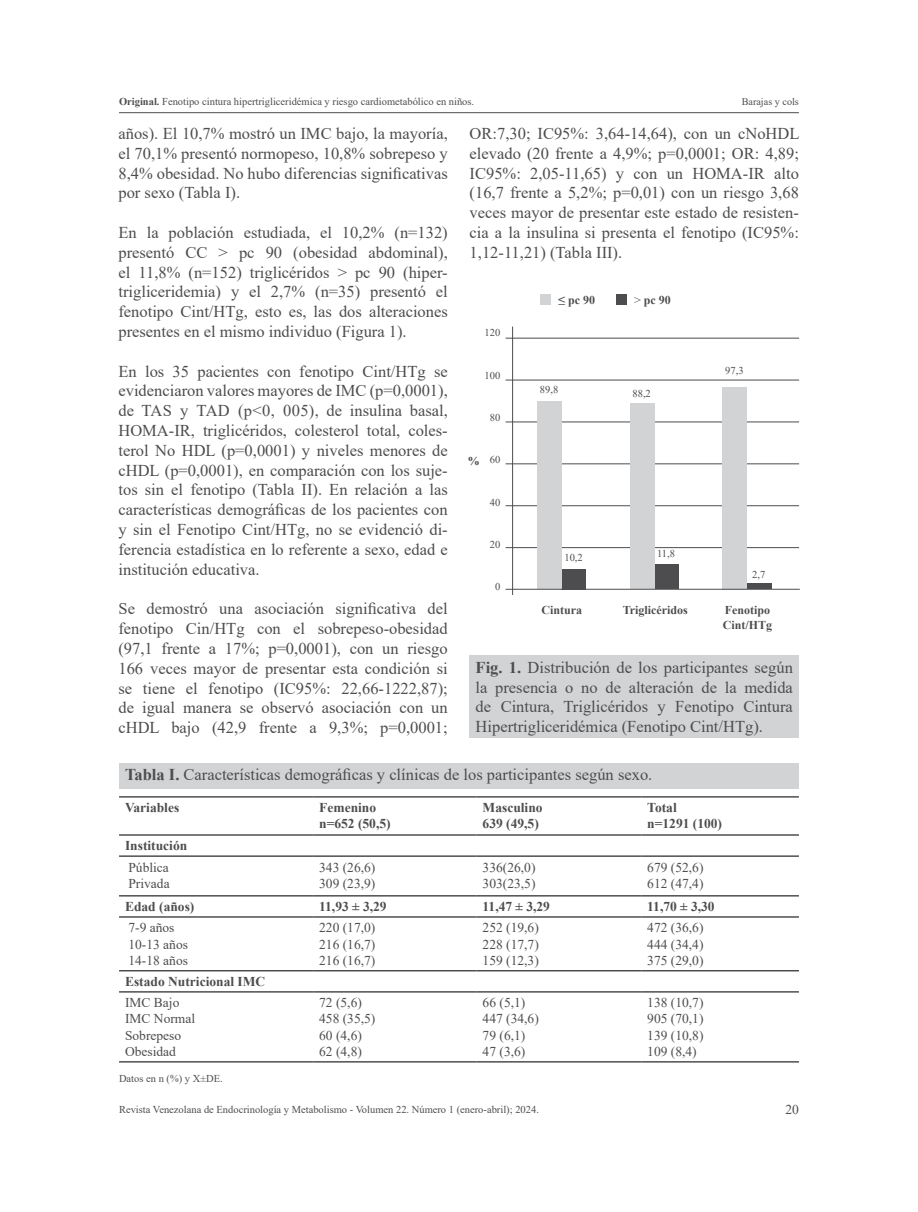
<style>
.page{position:relative;width:918px;height:1212px;background:#fff}
.page>*{position:absolute;margin:0;border:0;box-sizing:border-box;transform-origin:0 0}
.t1{font:16.5px/19.8px "Times New Roman";color:#4d4d4f;text-align:justify}
.t2{font:13.5px/16.2px "Times New Roman";color:#4d4d4f}
.t3{font:700 13.5px/16.2px "Times New Roman";color:#4d4d4f}
.t4{font:700 12px/14.4px "Times New Roman";color:#4d4d4f}
.t5{font:10.5px "Times New Roman";color:#4d4d4f}
.t6{font:10.2px "Times New Roman";color:#4d4d4f}
.s1{font-weight:700}
.s2{font-weight:400}
</style>
<div class="page">
<hr style="left:119px;top:112px;width:680px;height:1px;background:#4d4d4f">
<div style="left:119px;top:763px;width:680px;height:25px;background:#d1d3d4"></div>
<hr style="left:119px;top:796px;width:194px;height:1px;background:#4d4d4f">
<hr style="left:313px;top:796px;width:164px;height:1px;background:#4d4d4f">
<hr style="left:477px;top:796px;width:164px;height:1px;background:#4d4d4f">
<hr style="left:641px;top:796px;width:158px;height:1px;background:#4d4d4f">
<hr style="left:119px;top:895px;width:194px;height:1px;background:#4d4d4f">
<hr style="left:313px;top:895px;width:164px;height:1px;background:#4d4d4f">
<hr style="left:477px;top:895px;width:164px;height:1px;background:#4d4d4f">
<hr style="left:641px;top:895px;width:158px;height:1px;background:#4d4d4f">
<hr style="left:119px;top:916px;width:194px;height:2px;background:#4d4d4f">
<hr style="left:313px;top:916px;width:164px;height:2px;background:#4d4d4f">
<hr style="left:477px;top:916px;width:164px;height:2px;background:#4d4d4f">
<hr style="left:641px;top:916px;width:158px;height:2px;background:#4d4d4f">
<hr style="left:119px;top:970px;width:194px;height:1px;background:#4d4d4f">
<hr style="left:313px;top:970px;width:164px;height:1px;background:#4d4d4f">
<hr style="left:477px;top:970px;width:164px;height:1px;background:#4d4d4f">
<hr style="left:641px;top:970px;width:158px;height:1px;background:#4d4d4f">
<hr style="left:119px;top:1061px;width:194px;height:1px;background:#4d4d4f">
<hr style="left:313px;top:1061px;width:164px;height:1px;background:#4d4d4f">
<hr style="left:477px;top:1061px;width:164px;height:1px;background:#4d4d4f">
<hr style="left:641px;top:1061px;width:158px;height:1px;background:#4d4d4f">
<hr style="left:119px;top:991px;width:194px;height:1px;background:#4d4d4f">
<hr style="left:313px;top:991px;width:164px;height:1px;background:#4d4d4f">
<hr style="left:477px;top:991px;width:164px;height:1px;background:#4d4d4f">
<hr style="left:641px;top:991px;width:158px;height:1px;background:#4d4d4f">
<hr style="left:119px;top:834px;width:194px;height:2px;background:#4d4d4f">
<hr style="left:313px;top:834px;width:164px;height:2px;background:#4d4d4f">
<hr style="left:477px;top:834px;width:164px;height:2px;background:#4d4d4f">
<hr style="left:641px;top:834px;width:158px;height:2px;background:#4d4d4f">
<hr style="left:119px;top:855px;width:194px;height:2px;background:#4d4d4f">
<hr style="left:313px;top:855px;width:164px;height:2px;background:#4d4d4f">
<hr style="left:477px;top:855px;width:164px;height:2px;background:#4d4d4f">
<hr style="left:641px;top:855px;width:158px;height:2px;background:#4d4d4f">
<hr style="left:512px;top:327px;width:1px;height:268px;background:#4d4d4f">
<hr style="left:506px;top:464px;width:293px;height:1px;background:#4d4d4f">
<hr style="left:506px;top:422px;width:293px;height:1px;background:#4d4d4f">
<hr style="left:506px;top:380px;width:293px;height:1px;background:#4d4d4f">
<hr style="left:506px;top:338px;width:293px;height:1px;background:#4d4d4f">
<hr style="left:506px;top:505px;width:293px;height:1px;background:#4d4d4f">
<hr style="left:506px;top:547px;width:293px;height:1px;background:#4d4d4f">
<div style="left:541px;top:294px;width:10px;height:11px;background:#d1d3d4"></div>
<div style="left:616px;top:294px;width:10px;height:11px;background:#4d4d4f"></div>
<div style="left:562px;top:569px;width:24px;height:20px;background:#4d4d4f"></div>
<div style="left:537px;top:402px;width:25px;height:187px;background:#d1d3d4"></div>
<div style="left:654px;top:565px;width:25px;height:24px;background:#4d4d4f"></div>
<div style="left:630px;top:404px;width:24px;height:185px;background:#d1d3d4"></div>
<div style="left:747px;top:583px;width:25px;height:6px;background:#4d4d4f"></div>
<div style="left:723px;top:387px;width:24px;height:202px;background:#d1d3d4"></div>
<div style="left:470px;top:655px;width:329px;height:83px;background:#d1d3d4"></div>
<hr style="left:506px;top:589px;width:294px;height:1px;background:#4d4d4f">
<p class="t5" style="left:119px;top:94px;width:357px"><span class="s1">Original.</span> Fenotipo cintura hipertrigliceridémica y riesgo cardiometabólico en niños.</p>
<p class="t6" style="left:742px;top:94px;width:59px">Barajas y cols</p>
<p class="t1" style="left:118px;top:123px;width:331px">años). El 10,7% mostró un IMC bajo, la mayoría, el 70,1% presentó normopeso, 10,8% sobrepeso y 8,4% obesidad. No hubo diferencias significativas por sexo (Tabla I).</p>
<p class="t1" style="left:118px;top:222px;width:331px">En la población estudiada, el 10,2% (n=132) presentó CC &gt; pc 90 (obesidad abdominal), el 11,8% (n=152) triglicéridos &gt; pc 90 (hiper&shy;trigliceridemia) y el 2,7% (n=35) presentó el fenotipo Cint/HTg, esto es, las dos alteraciones presentes en el mismo individuo (Figura 1).</p>
<p class="t1" style="left:118px;top:361px;width:331px">En los 35 pacientes con fenotipo Cint/HTg se evidenciaron valores mayores de IMC (p=0,0001), de TAS y TAD (p&lt;0, 005), de insulina basal, HOMA-IR, triglicéridos, colesterol total, coles&shy;terol No HDL (p=0,0001) y niveles menores de cHDL (p=0,0001), en comparación con los suje&shy;tos sin el fenotipo (Tabla II). En relación a las características demográficas de los pacientes con y sin el Fenotipo Cint/HTg, no se evidenció di&shy;ferencia estadística en lo referente a sexo, edad e institución educativa.</p>
<p class="t1" style="left:118px;top:598px;width:331px">Se demostró una asociación significativa del fenotipo Cin/HTg con el sobrepeso-obesidad (97,1 frente a 17%; p=0,0001), con un riesgo 166 veces mayor de presentar esta condición si se tiene el fenotipo (IC95%: 22,66-1222,87); de igual manera se observó asociación con un cHDL bajo (42,9 frente a 9,3%; p=0,0001;</p>
<p class="t1" style="left:470px;top:123px;width:331px">OR:7,30; IC95%: 3,64-14,64), con un cNoHDL elevado (20 frente a 4,9%; p=0,0001; OR: 4,89; IC95%: 2,05-11,65) y con un HOMA-IR alto (16,7 frente a 5,2%; p=0,01) con un riesgo 3,68 veces mayor de presentar este estado de resisten&shy;cia a la insulina si presenta el fenotipo (IC95%:<br>1,12-11,21) (Tabla III).</p>
<p class="t5" style="left:485px;top:325px;width:17px">120</p>
<p class="t5" style="left:485px;top:368px;width:17px">100</p>
<p class="t5" style="left:490px;top:410px;width:12px">80</p>
<p class="t5" style="left:490px;top:452px;width:12px">60</p>
<p class="t5" style="left:490px;top:495px;width:12px">40</p>
<p class="t5" style="left:490px;top:537px;width:12px">20</p>
<p class="t5" style="left:495px;top:579px;width:7px">0</p>
<p class="t4" style="left:468px;top:454px;width:13px">%</p>
<p class="t4" style="left:559px;top:292px;width:38px">≤ pc 90</p>
<p class="t4" style="left:634px;top:293px;width:38px"><span class="s2">˃</span> pc 90</p>
<p class="t5" style="left:540px;top:382px;width:20px">89,8</p>
<p class="t5" style="left:633px;top:386px;width:20px">88,2</p>
<p class="t5" style="left:725px;top:363px;width:20px">97,3</p>
<p class="t5" style="left:564px;top:550px;width:20px">10,2</p>
<p class="t5" style="left:657px;top:546px;width:19px">11,8</p>
<p class="t5" style="left:752px;top:567px;width:15px">2,7</p>
<p class="t4" style="left:541px;top:602px;width:42px">Cintura</p>
<p class="t4" style="left:623px;top:602px;width:67px">Triglicéridos</p>
<p class="t4" style="left:723px;top:602px;width:51px">Fenotipo<br>Cint/HTg</p>
<p class="t1" style="left:476px;top:657px;width:319px"><span class="s1">Fig. 1.</span> Distribución de los participantes según la presencia o no de alteración de la medida de Cintura, Triglicéridos y Fenotipo Cintura Hipertrigliceridémica (Fenotipo Cint/HTg).</p>
<p class="t1" style="left:125px;top:764px;width:529px"><span class="s1">Tabla I.</span> Características demográficas y clínicas de los participantes según sexo.</p>
<p class="t3" style="left:125px;top:799px;width:56px">Variables</p>
<p class="t3" style="left:319px;top:799px;width:73px">Femenino n=652 (50,5)</p>
<p class="t3" style="left:483px;top:799px;width:62px">Masculino<br>639 (49,5)</p>
<p class="t3" style="left:647px;top:799px;width:76px">Total n=1291 (100)</p>
<p class="t3" style="left:125px;top:837px;width:64px">Institución</p>
<p class="t2" style="left:128px;top:858px;width:43px">Pública<br>Privada</p>
<p class="t2" style="left:319px;top:858px;width:58px">343 (26,6)<br>309 (23,9)</p>
<p class="t2" style="left:483px;top:858px;width:54px">336(26,0)<br>303(23,5)</p>
<p class="t2" style="left:647px;top:858px;width:58px">679 (52,6)<br>612 (47,4)</p>
<p class="t3" style="left:125px;top:898px;width:71px">Edad (años)</p>
<p class="t3" style="left:319px;top:898px;width:69px">11,93 ± 3,29</p>
<p class="t3" style="left:483px;top:898px;width:69px">11,47 ± 3,29</p>
<p class="t3" style="left:647px;top:898px;width:69px">11,70 ± 3,30</p>
<p class="t2" style="left:128px;top:919px;width:61px">7-9 años<br>10-13 años<br>14-18 años</p>
<p class="t2" style="left:319px;top:919px;width:58px;text-align:justify">220 (17,0)<br>216 (16,7)<br>216 (16,7)</p>
<p class="t2" style="left:483px;top:919px;width:58px;text-align:justify">252 (19,6)<br>228 (17,7)<br>159 (12,3)</p>
<p class="t2" style="left:647px;top:919px;width:58px;text-align:justify">472 (36,6)<br>444 (34,4)<br>375 (29,0)</p>
<p class="t3" style="left:125px;top:973px;width:142px">Estado Nutricional IMC</p>
<p class="t2" style="left:125px;top:994px;width:72px">IMC Bajo<br>IMC Normal<br>Sobrepeso<br>Obesidad</p>
<p class="t2" style="left:319px;top:994px;width:58px">72 (5,6)<br>458 (35,5)<br>60 (4,6)<br>62 (4,8)</p>
<p class="t2" style="left:483px;top:994px;width:58px">66 (5,1)<br>447 (34,6)<br>79 (6,1)<br>47 (3,6)</p>
<p class="t2" style="left:647px;top:994px;width:58px;text-align:justify">138 (10,7)<br>905 (70,1)<br>139 (10,8)<br>109 (8,4)</p>
<p class="t5" style="left:119px;top:1071px;width:105px">Datos en n (%) y X±DE.</p>
<p class="t5" style="left:119px;top:1102px;width:421px">Revista Venezolana de Endocrinología y Metabolismo - Volumen 22. Número 1 (enero-abril); 2024.</p>
<p class="t2" style="left:785px;top:1100px;width:15px">20</p>
</div>
